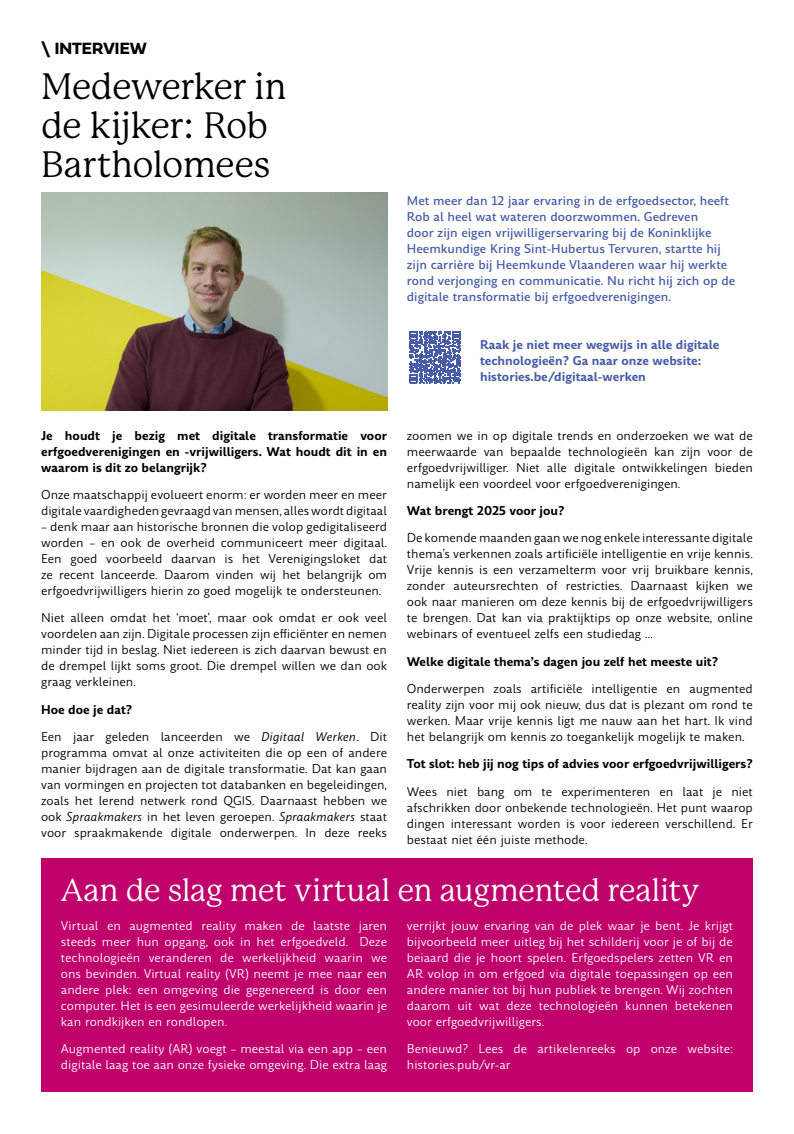
<style>
.page{position:relative;width:794px;height:1134px;background:#fff}
.page>*{position:absolute;margin:0;border:0;box-sizing:border-box;transform-origin:0 0}
.Titel__medium{font:36px/39px "P22 Mackinac Pro";letter-spacing:-.02em;color:#000}
.Titel__gewoon{font:31px "P22 Mackinac Pro";letter-spacing:-.01em;color:#fff}
.Categorie__medium{font:17px "Fieldwork Geo Bold";color:#000}
.Body{font:12px/16px "Amulya";color:#000;text-align:justify}
.Body-2{font:12px/16px "Amulya";color:#fff;text-align:justify}
.Inleiding__klein{font:500 12px/16px "Amulya";color:#465ca6}
.Body-3{font:700 12px/16px "Amulya";color:#000;text-align:justify}
.Body-4{font:700 12px/16px "Amulya";color:#465ca6}
.s1{font-style:italic}
</style>
<div class="page">
<div style="left:41px;top:858px;width:712px;height:233px;background:#c0016b"></div>
<svg style="left:409px;top:331px;width:52px;height:52px"></svg>
<img style="left:41px;top:193px;width:346px;height:218px">
<p class="Categorie__medium" style="left:41px;top:35px;width:107px">\ INTERVIEW</p>
<p class="Titel__medium" style="left:41px;top:67px;width:247px">Medewerker in de kijker: Rob<br>Bartholomees</p>
<p class="Body-3" style="left:41px;top:428px;width:347px">Je houdt je bezig met digitale transformatie voor erfgoedverenigingen en -vrijwilligers. Wat houdt dit in en waarom is dit zo belangrijk?</p>
<p class="Body" style="left:41px;top:487px;width:347px">Onze maatschappij evolueert enorm: er worden meer en meer digitale vaardigheden gevraagd van mensen, alles wordt digitaal</p>
<p class="Body" style="left:41px;top:519px;width:347px">– denk maar aan historische bronnen die volop gedigitaliseerd worden – en ook de overheid communiceert meer digitaal.<br>Een goed voorbeeld daarvan is het Verenigingsloket dat ze recent lanceerde. Daarom vinden wij het belangrijk om erfgoedvrijwilligers hierin zo goed mogelijk te ondersteunen.</p>
<p class="Body" style="left:41px;top:610px;width:347px">Niet alleen omdat het ‘moet’, maar ook omdat er ook veel voordelen aan zijn. Digitale processen zijn efficiënter en nemen minder tijd in beslag. Niet iedereen is zich daarvan bewust en de drempel lijkt soms groot. Die drempel willen we dan ook graag verkleinen.</p>
<p class="Body-3" style="left:41px;top:702px;width:93px">Hoe doe je dat?</p>
<p class="Body" style="left:41px;top:729px;width:347px">Een jaar geleden lanceerden we <span class="s1">Digitaal Werken</span>. Dit programma omvat al onze activiteiten die op een of andere manier bijdragen aan de digitale transformatie. Dat kan gaan van vormingen en projecten tot databanken en begeleidingen, zoals het lerend netwerk rond QGIS. Daarnaast hebben we ook <span class="s1">Spraakmakers</span> in het leven geroepen. <span class="s1">Spraakmakers</span> staat voor spraakmakende digitale onderwerpen. In deze reeks</p>
<p class="Inleiding__klein" style="left:407px;top:193px;width:330px">Met meer dan 12 jaar ervaring in de erfgoedsector, heeft Rob al heel wat wateren doorzwommen. Gedreven<br>door zijn eigen vrijwilligerservaring bij de Koninklijke Heemkundige Kring Sint-Hubertus Tervuren, startte hij zijn carrière bij Heemkunde Vlaanderen waar hij werkte rond verjonging en communicatie. Nu richt hij zich op de digitale transformatie bij erfgoedverenigingen.</p>
<p class="Body-4" style="left:480px;top:337px;width:241px">Raak je niet meer wegwijs in alle digitale technologieën? Ga naar onze website: histories.be/digitaal-werken</p>
<p class="Body" style="left:407px;top:427px;width:347px">zoomen we in op digitale trends en onderzoeken we wat de meerwaarde van bepaalde technologieën kan zijn voor de erfgoedvrijwilliger. Niet alle digitale ontwikkelingen bieden namelijk een voordeel voor erfgoedverenigingen.</p>
<p class="Body-3" style="left:407px;top:503px;width:159px">Wat brengt 2025 voor jou?</p>
<p class="Body" style="left:407px;top:530px;width:347px">De komende maanden gaan we nog enkele interessante digitale thema’s verkennen zoals artificiële intelligentie en vrije kennis.<br>Vrije kennis is een verzamelterm voor vrij bruikbare kennis, zonder auteursrechten of restricties. Daarnaast kijken we ook naar manieren om deze kennis bij de erfgoedvrijwilligers te brengen. Dat kan via praktijktips op onze website, online webinars of eventueel zelfs een studiedag …</p>
<p class="Body-3" style="left:407px;top:654px;width:313px">Welke digitale thema’s dagen jou zelf het meeste uit?</p>
<p class="Body" style="left:407px;top:681px;width:347px">Onderwerpen zoals artificiële intelligentie en augmented reality zijn voor mij ook nieuw, dus dat is plezant om rond te werken. Maar vrije kennis ligt me nauw aan het hart. Ik vind het belangrijk om kennis zo toegankelijk mogelijk te maken.</p>
<p class="Body-3" style="left:407px;top:756px;width:347px">Tot slot: heb jij nog tips of advies voor erfgoedvrijwilligers?</p>
<p class="Body" style="left:407px;top:783px;width:347px">Wees niet bang om te experimenteren en laat je niet afschrikken door onbekende technologieën. Het punt waarop dingen interessant worden is voor iedereen verschillend. Er bestaat niet één juiste methode.</p>
<p class="Titel__gewoon" style="left:61px;top:873px;width:639px">Aan de slag met virtual en augmented reality</p>
<p class="Body-2" style="left:61px;top:918px;width:328px">Virtual en augmented reality maken de laatste jaren steeds meer hun opgang, ook in het erfgoedveld. Deze technologieën veranderen de werkelijkheid waarin we ons bevinden. Virtual reality (VR) neemt je mee naar een andere plek: een omgeving die gegenereerd is door een computer. Het is een gesimuleerde werkelijkheid waarin je kan rondkijken en rondlopen.</p>
<p class="Body-2" style="left:61px;top:1041px;width:328px">Augmented reality (AR) voegt – meestal via een app – een digitale laag toe aan onze fysieke omgeving. Die extra laag</p>
<p class="Body-2" style="left:407px;top:918px;width:327px">verrijkt jouw ervaring van de plek waar je bent. Je krijgt bijvoorbeeld meer uitleg bij het schilderij voor je of bij de beiaard die je hoort spelen. Erfgoedspelers zetten VR en AR volop in om erfgoed via digitale toepassingen op een andere manier tot bij hun publiek te brengen. Wij zochten daarom uit wat deze technologieën kunnen betekenen voor erfgoedvrijwilligers.</p>
<p class="Body-2" style="left:407px;top:1041px;width:328px">Benieuwd? Lees de artikelenreeks op onze website: histories.pub/vr-ar</p>
</div>
